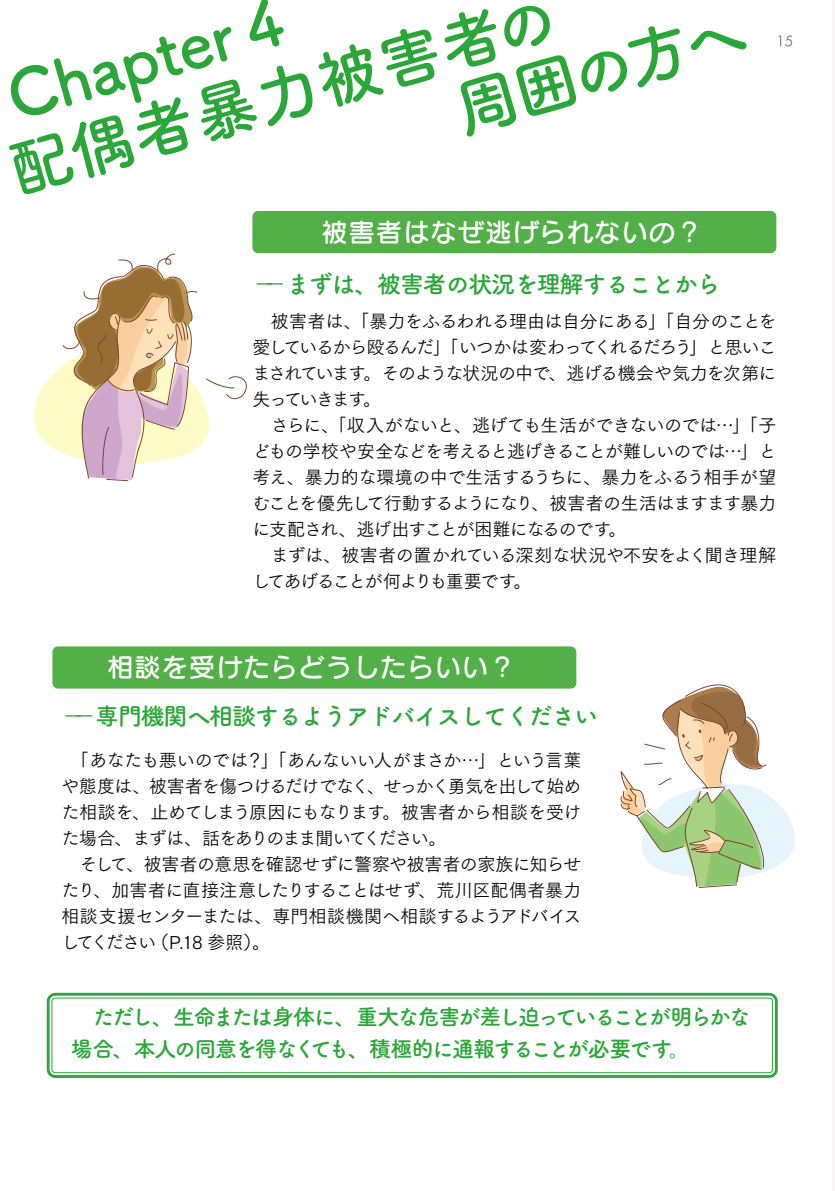
<style>
.page{position:relative;width:835px;height:1191px;background:#fff}
.page>*{position:absolute;margin:0;border:0;box-sizing:border-box;transform-origin:0 0}
.t1{font:26px "Seurat Pro DB";letter-spacing:.05em;color:#fff}
.t2{font:24px "Tsuku A Rd Gothic Std B";letter-spacing:-.05em;color:#2aa738}
.t3{font:22px/32px "Tsuku A Rd Gothic Std B";letter-spacing:-.105em;color:#2aa738}
.t4{font:18px/26px "Tsuku Go Pro R";letter-spacing:-.05em;color:#000}
</style>
<div class="page">
<hr style="left:832px;top:0;width:3px;height:1191px;background:#fbf4f7">
<hr style="left:0;top:0;width:73px;height:1px;background:#000">
<hr style="left:0;top:1190px;width:73px;height:1px;background:#000">
<svg style="left:552px;top:26px;width:195px;height:86px"></svg>
<svg style="left:9px;top:5px;width:543px;height:189px"></svg>
<svg style="left:8px;top:0;width:276px;height:118px"></svg>
<div style="left:47px;top:992px;width:731px;height:85px;border:3px solid #2aa738;border-radius:7px"></div>
<div style="left:51px;top:997px;width:722px;height:76px;border:1px solid #2aa738;border-radius:3px"></div>
<div style="left:252px;top:211px;width:524px;height:42px;background:#53af47;border-radius:6px"></div>
<div style="left:52px;top:646px;width:524px;height:42px;background:#53af47;border-radius:6px"></div>
<svg style="left:34px;top:253px;width:213px;height:229px"></svg>
<svg style="left:620px;top:684px;width:175px;height:204px"></svg>
<svg style="left:778px;top:36px;width:14px;height:11px"></svg>
<h1 class="t1" style="left:321px;top:215px;width:382px">被害者はなぜ逃げられないの？</h1>
<h2 class="t2" style="left:252px;top:265px;width:469px">−−まずは、被害者の状況を理解することから</h2>
<p class="t4" style="left:252px;top:307px;width:525px">　被害者は、「暴力をふるわれる理由は自分にある」「自分のことを愛しているから殴るんだ」「いつかは変わってくれるだろう」と思いこまされています。そのような状況の中で、逃げる機会や気力を次第に失っていきます。<br>　さらに、「収入がないと、逃げても生活ができないのでは…」「子どもの学校や安全などを考えると逃げきることが難しいのでは…」と考え、暴力的な環境の中で生活するうちに、暴力をふるう相手が望むことを優先して行動するようになり、被害者の生活はますます暴力に支配され、逃げ出すことが困難になるのです。<br>　まずは、被害者の置かれている深刻な状況や不安をよく聞き理解してあげることが何よりも重要です。</p>
<h1 class="t1" style="left:107px;top:650px;width:410px">相談を受けたらどうしたらいい？</h1>
<h2 class="t2" style="left:62px;top:697px;width:538px">−−専門機関へ相談するようアドバイスしてください</h2>
<p class="t4" style="left:62px;top:745px;width:521px">　「あなたも悪いのでは？」「あんないい人がまさか…」という言葉や態度は、被害者を傷つけるだけでなく、せっかく勇気を出して始めた相談を、止めてしまう原因にもなります。被害者から相談を受けた場合、まずは、話をありのまま聞いてください。<br>　そして、被害者の意思を確認せずに警察や被害者の家族に知らせたり、加害者に直接注意したりすることはせず、荒川区配偶者暴力相談支援センターまたは、専門相談機関へ相談するようアドバイスしてください（P.18 参照）。</p>
<p class="t3" style="left:71px;top:999px;width:681px">　ただし、生命または身体に、重大な危害が差し迫っていることが明らかな場合、本人の同意を得なくても、積極的に通報することが必要です。</p>
</div>
